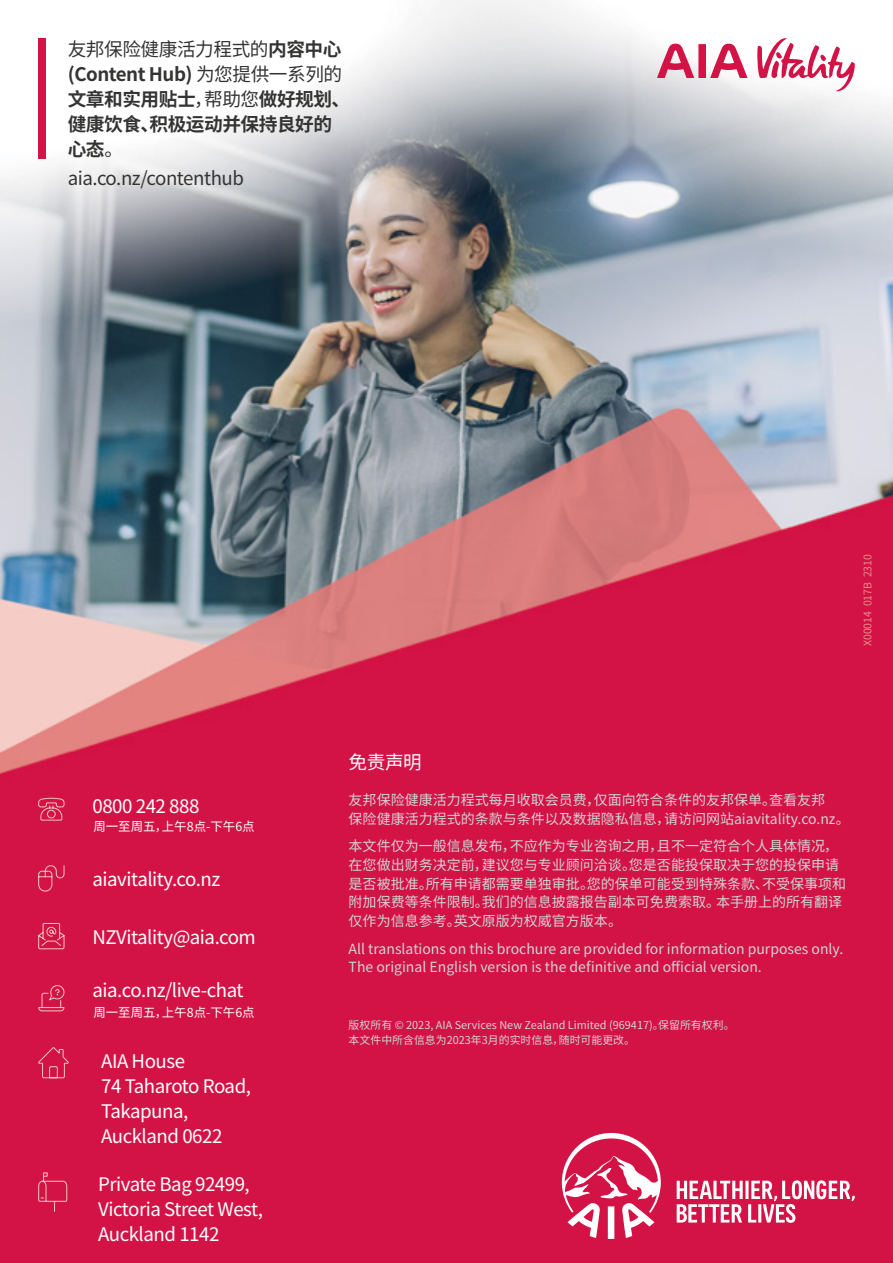
<style>
.page{position:relative;width:893px;height:1263px;background:#fff}
.page>*{position:absolute;margin:0;border:0;box-sizing:border-box;transform-origin:0 0}
.t1{font:18.75px/24.9px "Noto Sans CJ Ksc";letter-spacing:-.025em;color:#fff}
.t2{font:700 18.75px/24.9px "Noto Sans CJ Ksc";letter-spacing:-.025em;color:#343433}
.t3{font:18.75px "Noto Sans CJ Ksc";letter-spacing:-.025em;color:#343433}
.t4{font:13.95px/18.8px "Noto Sans CJ Ksc";color:#d1d3d4}
.t5{font:12.45px "Noto Sans CJ Ksc";color:#fff}
.t6{font:10.95px/15.6px "Noto Sans CJ Ksc";color:#d1d3d4}
.t7{font:10.5px "Noto Sans CJ Ksc";color:#e78f8b}
.s1{font-weight:400}
</style>
<div class="page">
<img style="left:0;top:0;width:893px;height:1263px">
<svg style="left:562px;top:1133px;width:293px;height:106px;background:#db3e68"></svg>
<svg style="left:37px;top:922px;width:28px;height:28px"></svg>
<svg style="left:38px;top:865px;width:27px;height:27px"></svg>
<svg style="left:37px;top:1046px;width:32px;height:33px"></svg>
<svg style="left:38px;top:1172px;width:30px;height:40px"></svg>
<div style="left:38px;top:38px;width:8px;height:121px;background:#d31245"></div>
<svg style="left:657px;top:44px;width:90px;height:34px"></svg>
<svg style="left:756px;top:36px;width:99px;height:56px"></svg>
<svg style="left:38px;top:797px;width:27px;height:24px"></svg>
<svg style="left:38px;top:984px;width:27px;height:28px"></svg>
<h1 class="t2" style="left:68px;top:37px;width:284px"><span class="s1">友邦保险健康活力程式的</span>内容中心(Content Hub) <span class="s1">为您提供一系列的</span>文章和实用贴士<span class="s1">，帮助您</span>做好规划、健康饮食、积极运动并保持良好的心态<span class="s1">。</span></h1>
<h1 class="t3" style="left:68px;top:168px;width:178px">aia.co.nz/contenthub</h1>
<h1 class="t1" style="left:92px;top:794px;width:108px">0800 242 888</h1>
<p class="t5" style="left:93px;top:819px;width:163px">周一至周五，上午8点-下午6点</p>
<h1 class="t1" style="left:92px;top:867px;width:129px">aiavitality.co.nz</h1>
<h1 class="t1" style="left:92px;top:925px;width:165px">NZVitality@aia.com</h1>
<h1 class="t1" style="left:92px;top:978px;width:153px">aia.co.nz/live-chat</h1>
<p class="t5" style="left:93px;top:1005px;width:163px">周一至周五，上午8点-下午6点</p>
<h1 class="t1" style="left:101px;top:1049px;width:151px">AIA House<br>74 Taharoto Road,<br>Takapuna,<br>Auckland 0622</h1>
<h1 class="t1" style="left:98px;top:1172px;width:166px">Private Bag 92499,<br>Victoria Street West,<br>Auckland 1142</h1>
<p class="t7" style="left:862px;top:646px;width:94px;rotate:-90deg">X00014 017B 2310</p>
<h1 class="t1" style="left:349px;top:750px;width:75px">免责声明</h1>
<p class="t4" style="left:349px;top:791px;width:503px">友邦保险健康活力程式每月收取会员费，仅面向符合条件的友邦保单。查看友邦<br>保险健康活力程式的条款与条件以及数据隐私信息，请访问网站aiavitality.co.nz。</p>
<p class="t4" style="left:349px;top:837px;width:499px">本文件仅为一般信息发布，不应作为专业咨询之用，且不一定符合个人具体情况，在您做出财务决定前，建议您与专业顾问洽谈。您是否能投保取决于您的投保申请是否被批准。所有申请都需要单独审批。您的保单可能受到特殊条款、不受保事项和附加保费等条件限制。我们的信息披露报告副本可免费索取。本手册上的所有翻译仅作为信息参考。英文原版为权威官方版本。</p>
<p class="t4" style="left:349px;top:939px;width:496px">All translations on this brochure are provided for information purposes only.<br>The original English version is the definitive and official version.</p>
<p class="t6" style="left:349px;top:1017px;width:388px">版权所有 © 2023, AIA Services New Zealand Limited (969417)。保留所有权利。本文件中所含信息为2023年3月的实时信息，随时可能更改。</p>
</div>
